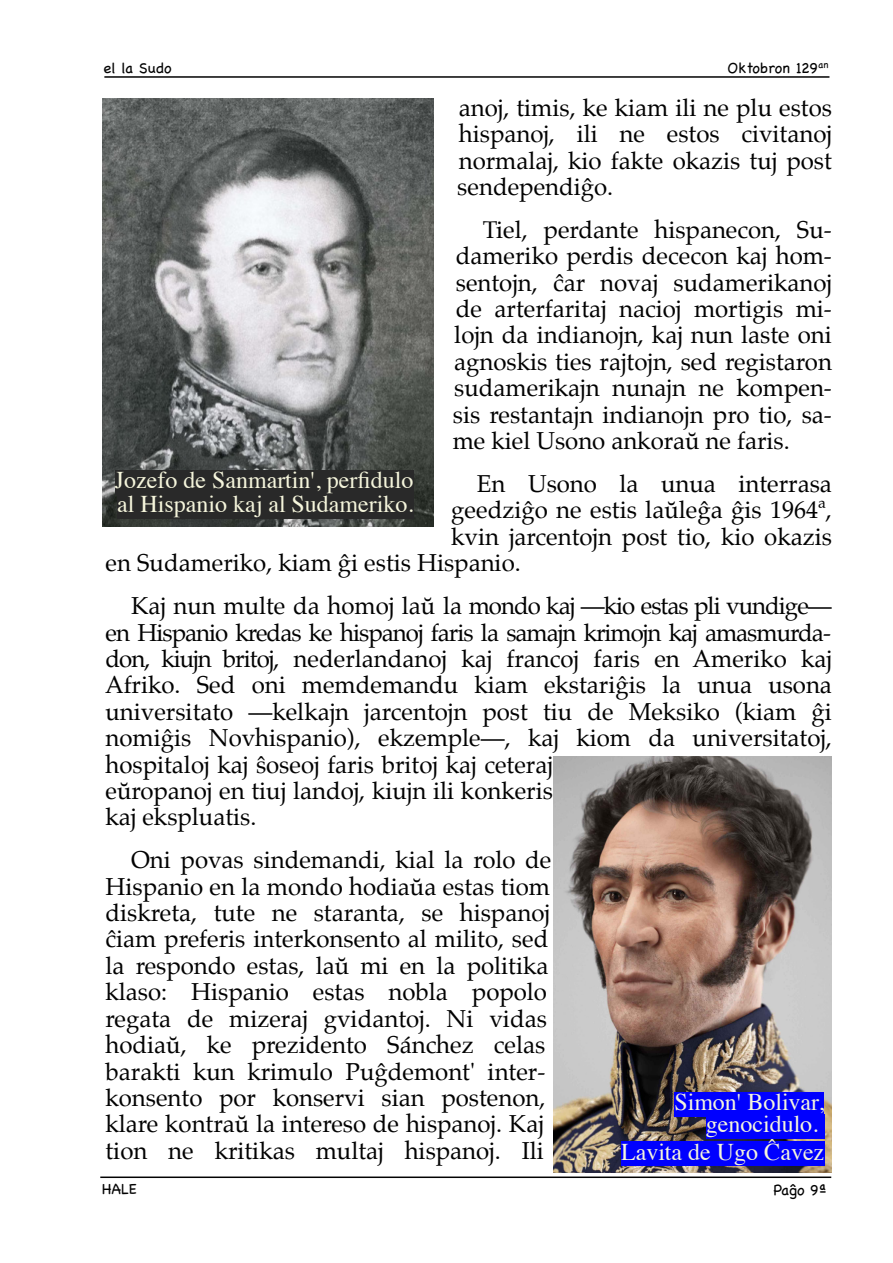
<style>
.page{position:relative;width:893px;height:1263px;background:#fff}
.page>*{position:absolute;margin:0;border:0;box-sizing:border-box;transform-origin:0 0}
.t1{font:24px/26.4px "Palatino";color:#020202;text-align:justify}
.t2{font:24px/24px "Times";color:#f5f5dc}
.t3{font:15px "Chalkboard";color:#020202}
</style>
<div class="page">
<hr style="left:100px;top:1176px;width:731px;height:2px;background:#020202">
<hr style="left:104px;top:76px;width:725px;height:2px;background:#020202">
<img style="left:103px;top:98px;width:330px;height:429px">
<img style="left:554px;top:756px;width:278px;height:417px">
<div style="left:115px;top:470px;width:298px;height:24px;background:#292929"></div>
<div style="left:117px;top:494px;width:296px;height:24px;background:#292929"></div>
<div style="left:674px;top:1092px;width:150px;height:24px;background:#00f"></div>
<div style="left:706px;top:1114px;width:118px;height:24px;background:#00f"></div>
<div style="left:621px;top:1141px;width:203px;height:24px;background:#00f"></div>
<p class="t3" style="left:103px;top:58px;width:69px">el la Sudo</p>
<p class="t3" style="left:727px;top:58px;width:102px">Oktobron 129<sup>an</sup></p>
<p class="t1" style="left:457px;top:96px;width:376px">anoj, timis, ke kiam ili ne plu estos hispanoj, ili ne estos civitanoj normalaj, kio fakte okazis tuj post sendependiĝo.</p>
<p class="t1" style="left:453px;top:218px;width:381px;text-indent:30px">Tiel, perdante hispanecon, Su&shy;dameriko perdis dececon kaj hom&shy;sentojn, ĉar novaj sudamerikanoj de arterfaritaj nacioj mortigis mi&shy;lojn da indianojn, kaj nun laste oni agnoskis ties rajtojn, sed registaron sudamerikajn nunajn ne kompen&shy;sis restantajn indianojn pro tio, sa&shy;me kiel Usono ankoraŭ ne faris.</p>
<p class="t1" style="left:477px;top:472px;width:357px">En Usono la unua interrasa</p>
<p class="t1" style="left:451px;top:499px;width:382px">geedziĝo ne estis laŭleĝa ĝis 1964ª,</p>
<p class="t1" style="left:451px;top:525px;width:382px">kvin jarcentojn post tio, kio okazis</p>
<p class="t1" style="left:106px;top:551px;width:417px">en Sudameriko, kiam ĝi estis Hispanio.</p>
<p class="t1" style="left:105px;top:594px;width:728px;text-align:left;text-indent:26px">Kaj nun multe da homoj laŭ la mondo kaj —kio estas pli vundige— en Hispanio kredas ke hispanoj faris la samajn krimojn kaj amasmurda&shy;don, kiujn britoj, nederlandanoj kaj francoj faris en Ameriko kaj Afriko. Sed oni memdemandu kiam ekstariĝis la unua usona universitato —kelkajn jarcentojn post tiu de Meksiko (kiam ĝi nomiĝis Novhispanio), ekzemple—, kaj kiom da universitatoj, hospitaloj kaj ŝoseoj faris britoj kaj ceteraj<br>eŭropanoj en tiuj landoj, kiujn ili konkeris<br>kaj ekspluatis.</p>
<p class="t1" style="left:106px;top:848px;width:447px;text-align:left;text-indent:26px">Oni povas sindemandi, kial la rolo de Hispanio en la mondo hodiaŭa estas tiom diskreta, tute ne staranta, se hispanoj ĉiam preferis interkonsento al milito, sed la respondo estas, laŭ mi en la politika klaso: Hispanio estas nobla popolo regata de mizeraj gvidantoj. Ni vidas hodiaŭ, ke prezidento Sánchez celas barakti kun krimulo Puĝdemont' inter&shy;konsento por konservi sian postenon, klare kontraŭ la intereso de hispanoj. Kaj tion ne kritikas multaj hispanoj. Ili</p>
<p class="t2" style="left:115px;top:470px;width:300px">Jozefo de Sanmartin', perfidulo al Hispanio kaj al Sudameriko.</p>
<p class="t2" style="left:674px;top:1093px;width:151px;line-height:22.5px;text-align:right">Simon' Bolivar, genocidulo.</p>
<p class="t2" style="left:621px;top:1141px;width:205px">Lavita de Ugo Ĉavez</p>
<p class="t3" style="left:102px;top:1179px;width:37px">HALE</p>
<p class="t3" style="left:773px;top:1180px;width:55px">Paĝo 9ª</p>
</div>
